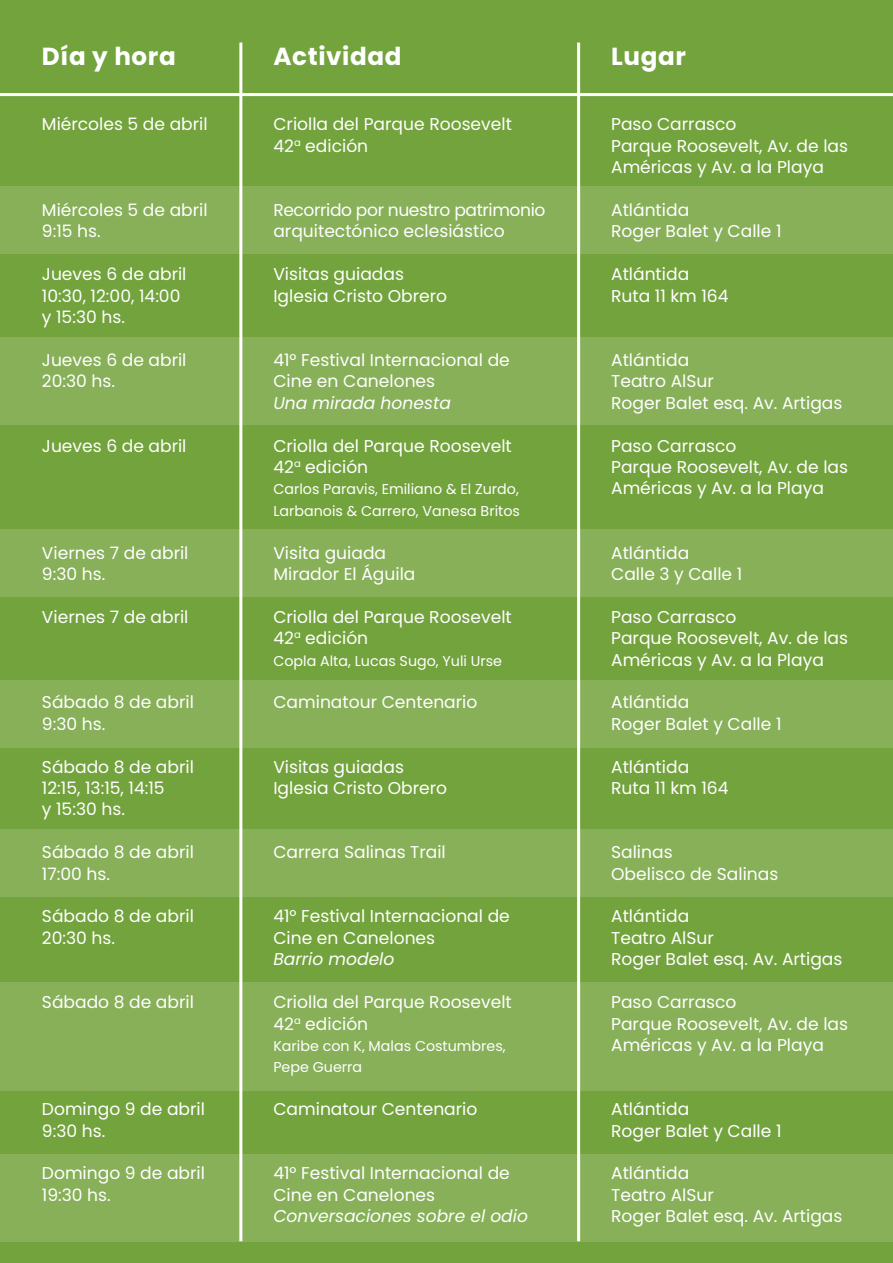
<style>
.page{position:relative;width:893px;height:1263px;background:#73a33d}
.page>*{position:absolute;margin:0;border:0;box-sizing:border-box;transform-origin:0 0}
.t1{font:700 24.6px "Poppins";letter-spacing:.025em;color:#fff}
.t2{font:17.1px/21.5px "Poppins";color:#fff}
.t3{font:17.1px/21.5px "Poppins";letter-spacing:-.025em;color:#fff}
.t4{font:italic 17.1px "Poppins";color:#fff}
.t5{font:14.25px/21.5px "Poppins";color:#fff}
</style>
<div class="page">
<div style="left:0;top:338px;width:893px;height:87px;background:#87b059"></div>
<div style="left:0;top:1154px;width:893px;height:87px;background:#87b059"></div>
<div style="left:0;top:186px;width:893px;height:68px;background:#87b059"></div>
<div style="left:0;top:529px;width:893px;height:67px;background:#87b059"></div>
<div style="left:0;top:680px;width:893px;height:68px;background:#87b059"></div>
<div style="left:0;top:829px;width:893px;height:67px;background:#87b059"></div>
<div style="left:0;top:982px;width:893px;height:108px;background:#87b059"></div>
<hr style="left:239px;top:43px;width:3px;height:1198px;background:#fff">
<hr style="left:577px;top:43px;width:3px;height:1198px;background:#fff">
<hr style="left:0;top:93px;width:893px;height:3px;background:#fff">
<h1 class="t1" style="left:42px;top:42px;width:135px">Día y hora</h1>
<h1 class="t1" style="left:273px;top:42px;width:130px">Actividad</h1>
<h1 class="t1" style="left:611px;top:42px;width:76px">Lugar</h1>
<p class="t2" style="left:42px;top:114px;width:167px">Miércoles 5 de abril</p>
<p class="t2" style="left:42px;top:199px;width:167px">Miércoles 5 de abril<br>9:15 hs.</p>
<p class="t2" style="left:42px;top:264px;width:146px">Jueves 6 de abril<br>10:30, 12:00, 14:00 y 15:30 hs.</p>
<p class="t2" style="left:42px;top:349px;width:146px">Jueves 6 de abril<br>20:30 hs.</p>
<p class="t2" style="left:42px;top:435px;width:146px">Jueves 6 de abril</p>
<p class="t2" style="left:42px;top:542px;width:148px">Viernes 7 de abril<br>9:30 hs.</p>
<p class="t2" style="left:42px;top:606px;width:148px">Viernes 7 de abril</p>
<p class="t2" style="left:42px;top:692px;width:153px">Sábado 8 de abril<br>9:30 hs.</p>
<p class="t2" style="left:42px;top:756px;width:153px">Sábado 8 de abril<br>12:15, 13:15, 14:15<br>y 15:30 hs.</p>
<p class="t2" style="left:42px;top:842px;width:153px">Sábado 8 de abril<br>17:00 hs.</p>
<p class="t2" style="left:42px;top:906px;width:153px">Sábado 8 de abril<br>20:30 hs.</p>
<p class="t2" style="left:42px;top:991px;width:153px">Sábado 8 de abril</p>
<p class="t2" style="left:42px;top:1098px;width:165px">Domingo 9 de abril<br>9:30 hs.</p>
<p class="t2" style="left:42px;top:1163px;width:165px">Domingo 9 de abril<br>19:30 hs.</p>
<p class="t2" style="left:273px;top:114px;width:240px">Criolla del Parque Roosevelt<br>42<sup>a</sup> edición</p>
<p class="t3" style="left:273px;top:199px;width:274px">Recorrido por nuestro patrimonio arquitectónico eclesiástico</p>
<p class="t2" style="left:273px;top:264px;width:175px">Visitas guiadas<br>Iglesia Cristo Obrero</p>
<p class="t2" style="left:273px;top:349px;width:238px">41° Festival Internacional de<br>Cine en Canelones</p>
<p class="t4" style="left:273px;top:393px;width:179px">Una mirada honesta</p>
<p class="t2" style="left:273px;top:435px;width:240px">Criolla del Parque Roosevelt<br>42<sup>a</sup> edición</p>
<p class="t5" style="left:273px;top:479px;width:248px">Carlos Paravis, Emiliano &amp; El Zurdo,<br>Larbanois &amp; Carrero, Vanesa Britos</p>
<p class="t2" style="left:273px;top:542px;width:144px">Visita guiada<br>Mirador El Águila</p>
<p class="t2" style="left:273px;top:606px;width:240px">Criolla del Parque Roosevelt<br>42<sup>a</sup> edición</p>
<p class="t5" style="left:273px;top:650px;width:230px">Copla Alta, Lucas Sugo, Yuli Urse</p>
<p class="t2" style="left:273px;top:692px;width:206px">Caminatour Centenario</p>
<p class="t2" style="left:273px;top:756px;width:175px">Visitas guiadas<br>Iglesia Cristo Obrero</p>
<p class="t2" style="left:273px;top:842px;width:174px">Carrera Salinas Trail</p>
<p class="t2" style="left:273px;top:906px;width:238px">41° Festival Internacional de<br>Cine en Canelones</p>
<p class="t4" style="left:273px;top:949px;width:123px">Barrio modelo</p>
<p class="t2" style="left:273px;top:991px;width:240px">Criolla del Parque Roosevelt<br>42<sup>a</sup> edición</p>
<p class="t5" style="left:273px;top:1035px;width:234px">Karibe con K, Malas Costumbres,<br>Pepe Guerra</p>
<p class="t2" style="left:273px;top:1098px;width:206px">Caminatour Centenario</p>
<p class="t2" style="left:273px;top:1163px;width:238px">41° Festival Internacional de<br>Cine en Canelones</p>
<p class="t4" style="left:273px;top:1206px;width:256px">Conversaciones sobre el odio</p>
<p class="t2" style="left:611px;top:114px;width:238px">Paso Carrasco<br>Parque Roosevelt, Av. de las<br>Américas y Av. a la Playa</p>
<p class="t2" style="left:611px;top:199px;width:172px">Atlántida<br>Roger Balet y Calle 1</p>
<p class="t2" style="left:611px;top:264px;width:119px">Atlántida<br>Ruta 11 km 164</p>
<p class="t2" style="left:611px;top:349px;width:233px">Atlántida<br>Teatro AlSur<br>Roger Balet esq. Av. Artigas</p>
<p class="t2" style="left:611px;top:435px;width:238px">Paso Carrasco<br>Parque Roosevelt, Av. de las<br>Américas y Av. a la Playa</p>
<p class="t2" style="left:611px;top:542px;width:133px">Atlántida<br>Calle 3 y Calle 1</p>
<p class="t2" style="left:611px;top:606px;width:238px">Paso Carrasco<br>Parque Roosevelt, Av. de las<br>Américas y Av. a la Playa</p>
<p class="t2" style="left:611px;top:692px;width:172px">Atlántida<br>Roger Balet y Calle 1</p>
<p class="t2" style="left:611px;top:756px;width:119px">Atlántida<br>Ruta 11 km 164</p>
<p class="t2" style="left:611px;top:842px;width:169px">Salinas<br>Obelisco de Salinas</p>
<p class="t2" style="left:611px;top:906px;width:233px">Atlántida<br>Teatro AlSur<br>Roger Balet esq. Av. Artigas</p>
<p class="t2" style="left:611px;top:991px;width:238px">Paso Carrasco<br>Parque Roosevelt, Av. de las<br>Américas y Av. a la Playa</p>
<p class="t2" style="left:611px;top:1098px;width:172px">Atlántida<br>Roger Balet y Calle 1</p>
<p class="t2" style="left:611px;top:1163px;width:233px">Atlántida<br>Teatro AlSur<br>Roger Balet esq. Av. Artigas</p>
</div>
